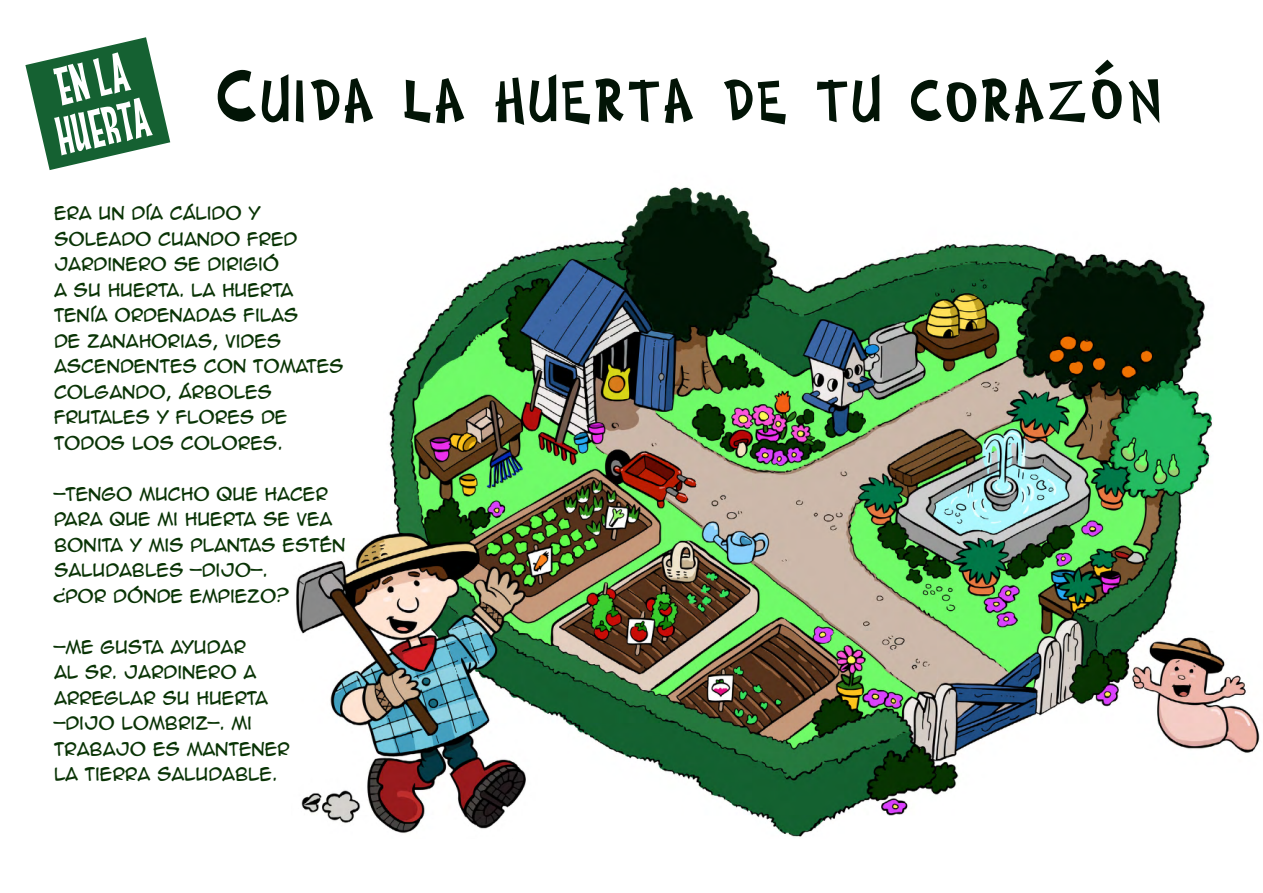
<style>
.page{position:relative;width:1263px;height:893px;background:#fff}
.page>*{position:absolute;margin:0;border:0;box-sizing:border-box;transform-origin:0 0}
.t1{font:63px "Comic Book Two";color:#021406}
.t2{font:47.55px "CC Absolutely Fabulous";color:#fff}
.t3{font:16.5px/25.5px "Anime Ace 2.0 BB";color:#093305}
</style>
<div class="page">
<img style="left:296px;top:187px;width:964px;height:650px">
<svg style="left:25px;top:37px;width:145px;height:133px"></svg>
<p class="t2" style="left:52px;top:67px;width:75px;rotate:-13deg">En la</p>
<p class="t1" style="left:214px;top:49px;width:949px">CUIDA LA HUERTA DE TU CORAZÓN</p>
<p class="t2" style="left:52px;top:117px;width:96px;rotate:-13deg">huerta</p>
<p class="t3" style="left:54px;top:200px;width:291px">ERA UN DÍA CÁLIDO Y<br>SOLEADO CUANDO FRED<br>JARDINERO SE DIRIGIÓ<br>A SU HUERTA. LA HUERTA<br>TENÍA ORDENADAS FILAS<br>DE ZANAHORIAS, VIDES<br>ASCENDENTES CON TOMATES<br>COLGANDO, ÁRBOLES<br>FRUTALES Y FLORES DE<br>TODOS LOS COLORES.</p>
<p class="t3" style="left:54px;top:480px;width:293px">—TENGO MUCHO QUE HACER<br>PARA QUE MI HUERTA SE VEA<br>BONITA Y MIS PLANTAS ESTÉN<br>SALUDABLES —DIJO—.<br>¿POR DÓNDE EMPIEZO?</p>
<p class="t3" style="left:54px;top:633px;width:237px">—ME GUSTA AYUDAR<br>AL SR. JARDINERO A<br>ARREGLAR SU HUERTA —DIJO LOMBRIZ—. MI<br>TRABAJO ES MANTENER<br>LA TIERRA SALUDABLE.</p>
</div>
